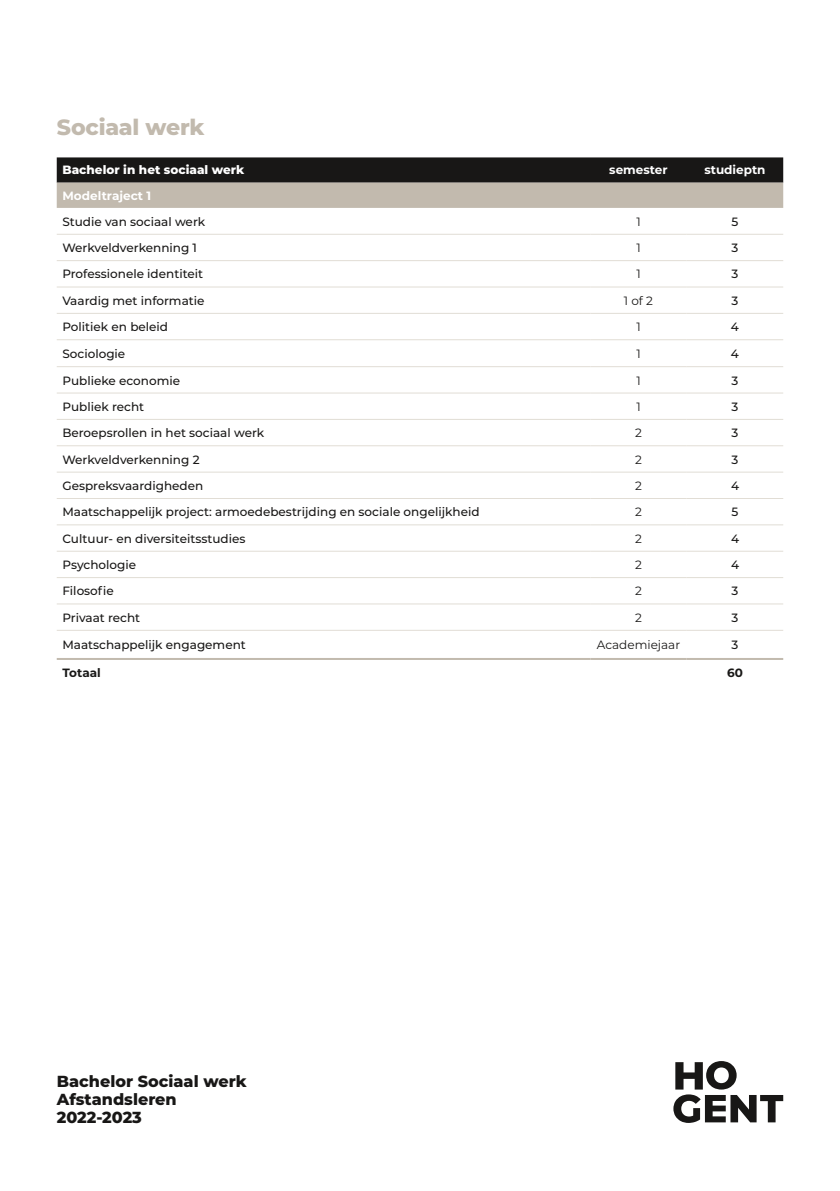
<style>
.page{position:relative;width:840px;height:1191px;background:#fff}
.page>*{position:absolute;margin:0;border:0;box-sizing:border-box;transform-origin:0 0}
.t1{font:800 22px "Montserrat";letter-spacing:-.01em;color:#c2baae}
.t2{font:800 16px/18px "Montserrat";color:#181716}
.t3{font:500 12px "Montserrat";color:#181716}
.t4{font:12px "Montserrat";color:#181716}
.t5{font:700 12px "Montserrat";color:#fff}
.t6{font:800 12px "Montserrat";color:#fff}
.t7{font:700 12px "Montserrat";color:#181716}
</style>
<div class="page">
<svg style="left:57px;top:157px;width:725px;height:51px;background:#6f6b64"></svg>
<hr style="left:57px;top:658px;width:533px;height:2px;background:#c2baae">
<hr style="left:590px;top:658px;width:96px;height:2px;background:#c2baae">
<hr style="left:686px;top:658px;width:96px;height:2px;background:#c2baae">
<hr style="left:57px;top:234px;width:533px;height:1px;background:#e1ddd5">
<hr style="left:590px;top:234px;width:96px;height:1px;background:#e1ddd5">
<hr style="left:686px;top:234px;width:96px;height:1px;background:#e1ddd5">
<hr style="left:57px;top:260px;width:533px;height:1px;background:#e1ddd5">
<hr style="left:590px;top:260px;width:96px;height:1px;background:#e1ddd5">
<hr style="left:686px;top:260px;width:96px;height:1px;background:#e1ddd5">
<hr style="left:57px;top:287px;width:533px;height:1px;background:#e1ddd5">
<hr style="left:590px;top:287px;width:96px;height:1px;background:#e1ddd5">
<hr style="left:686px;top:287px;width:96px;height:1px;background:#e1ddd5">
<hr style="left:57px;top:313px;width:533px;height:1px;background:#e1ddd5">
<hr style="left:590px;top:313px;width:96px;height:1px;background:#e1ddd5">
<hr style="left:686px;top:313px;width:96px;height:1px;background:#e1ddd5">
<hr style="left:57px;top:339px;width:533px;height:1px;background:#e1ddd5">
<hr style="left:590px;top:339px;width:96px;height:1px;background:#e1ddd5">
<hr style="left:686px;top:339px;width:96px;height:1px;background:#e1ddd5">
<hr style="left:57px;top:366px;width:533px;height:1px;background:#e1ddd5">
<hr style="left:590px;top:366px;width:96px;height:1px;background:#e1ddd5">
<hr style="left:686px;top:366px;width:96px;height:1px;background:#e1ddd5">
<hr style="left:57px;top:393px;width:533px;height:1px;background:#e1ddd5">
<hr style="left:590px;top:393px;width:96px;height:1px;background:#e1ddd5">
<hr style="left:686px;top:393px;width:96px;height:1px;background:#e1ddd5">
<hr style="left:57px;top:419px;width:533px;height:1px;background:#e1ddd5">
<hr style="left:590px;top:419px;width:96px;height:1px;background:#e1ddd5">
<hr style="left:686px;top:419px;width:96px;height:1px;background:#e1ddd5">
<hr style="left:57px;top:445px;width:533px;height:1px;background:#e1ddd5">
<hr style="left:590px;top:445px;width:96px;height:1px;background:#e1ddd5">
<hr style="left:686px;top:445px;width:96px;height:1px;background:#e1ddd5">
<hr style="left:57px;top:472px;width:533px;height:1px;background:#e1ddd5">
<hr style="left:590px;top:472px;width:96px;height:1px;background:#e1ddd5">
<hr style="left:686px;top:472px;width:96px;height:1px;background:#e1ddd5">
<hr style="left:57px;top:498px;width:533px;height:1px;background:#e1ddd5">
<hr style="left:590px;top:498px;width:96px;height:1px;background:#e1ddd5">
<hr style="left:686px;top:498px;width:96px;height:1px;background:#e1ddd5">
<hr style="left:57px;top:524px;width:533px;height:1px;background:#e1ddd5">
<hr style="left:590px;top:524px;width:96px;height:1px;background:#e1ddd5">
<hr style="left:686px;top:524px;width:96px;height:1px;background:#e1ddd5">
<hr style="left:57px;top:551px;width:533px;height:1px;background:#e1ddd5">
<hr style="left:590px;top:551px;width:96px;height:1px;background:#e1ddd5">
<hr style="left:686px;top:551px;width:96px;height:1px;background:#e1ddd5">
<hr style="left:57px;top:577px;width:533px;height:1px;background:#e1ddd5">
<hr style="left:590px;top:577px;width:96px;height:1px;background:#e1ddd5">
<hr style="left:686px;top:577px;width:96px;height:1px;background:#e1ddd5">
<hr style="left:57px;top:603px;width:533px;height:1px;background:#e1ddd5">
<hr style="left:590px;top:603px;width:96px;height:1px;background:#e1ddd5">
<hr style="left:686px;top:603px;width:96px;height:1px;background:#e1ddd5">
<hr style="left:57px;top:630px;width:533px;height:1px;background:#e1ddd5">
<hr style="left:590px;top:630px;width:96px;height:1px;background:#e1ddd5">
<hr style="left:686px;top:630px;width:96px;height:1px;background:#e1ddd5">
<svg style="left:673px;top:1061px;width:109px;height:62px"></svg>
<h1 class="t1" style="left:57px;top:111px;width:149px">Sociaal werk</h1>
<p class="t6" style="left:62px;top:161px;width:183px">Bachelor in het sociaal werk</p>
<p class="t5" style="left:609px;top:161px;width:60px">semester</p>
<p class="t5" style="left:704px;top:161px;width:63px">studieptn</p>
<p class="t5" style="left:62px;top:187px;width:90px">Modeltraject 1</p>
<p class="t3" style="left:62px;top:213px;width:144px">Studie van sociaal werk</p>
<p class="t4" style="left:636px;top:213px;width:6px">1</p>
<p class="t3" style="left:731px;top:213px;width:8px">5</p>
<p class="t3" style="left:62px;top:239px;width:136px">Werkveldverkenning 1</p>
<p class="t4" style="left:636px;top:240px;width:6px">1</p>
<p class="t3" style="left:731px;top:239px;width:8px">3</p>
<p class="t3" style="left:62px;top:266px;width:142px">Professionele identiteit</p>
<p class="t4" style="left:636px;top:266px;width:6px">1</p>
<p class="t3" style="left:731px;top:266px;width:8px">3</p>
<p class="t3" style="left:62px;top:292px;width:143px">Vaardig met informatie</p>
<p class="t4" style="left:623px;top:292px;width:31px">1 of 2</p>
<p class="t3" style="left:731px;top:292px;width:8px">3</p>
<p class="t3" style="left:62px;top:318px;width:107px">Politiek en beleid</p>
<p class="t4" style="left:636px;top:319px;width:6px">1</p>
<p class="t3" style="left:730px;top:318px;width:10px">4</p>
<p class="t3" style="left:62px;top:345px;width:64px">Sociologie</p>
<p class="t4" style="left:636px;top:345px;width:6px">1</p>
<p class="t3" style="left:730px;top:345px;width:10px">4</p>
<p class="t3" style="left:62px;top:372px;width:119px">Publieke economie</p>
<p class="t4" style="left:636px;top:372px;width:6px">1</p>
<p class="t3" style="left:731px;top:372px;width:8px">3</p>
<p class="t3" style="left:62px;top:398px;width:83px">Publiek recht</p>
<p class="t4" style="left:636px;top:398px;width:6px">1</p>
<p class="t3" style="left:731px;top:398px;width:8px">3</p>
<p class="t3" style="left:62px;top:424px;width:203px">Beroepsrollen in het sociaal werk</p>
<p class="t4" style="left:634px;top:425px;width:8px">2</p>
<p class="t3" style="left:731px;top:424px;width:8px">3</p>
<p class="t3" style="left:62px;top:451px;width:138px">Werkveldverkenning 2</p>
<p class="t4" style="left:634px;top:451px;width:8px">2</p>
<p class="t3" style="left:731px;top:451px;width:8px">3</p>
<p class="t3" style="left:62px;top:477px;width:142px">Gespreksvaardigheden</p>
<p class="t4" style="left:634px;top:477px;width:8px">2</p>
<p class="t3" style="left:730px;top:477px;width:10px">4</p>
<p class="t3" style="left:62px;top:503px;width:418px">Maatschappelijk project: armoedebestrijding en sociale ongelijkheid</p>
<p class="t4" style="left:634px;top:504px;width:8px">2</p>
<p class="t3" style="left:731px;top:503px;width:8px">5</p>
<p class="t3" style="left:62px;top:530px;width:184px">Cultuur- en diversiteitsstudies</p>
<p class="t4" style="left:634px;top:530px;width:8px">2</p>
<p class="t3" style="left:730px;top:530px;width:10px">4</p>
<p class="t3" style="left:62px;top:556px;width:75px">Psychologie</p>
<p class="t4" style="left:634px;top:556px;width:8px">2</p>
<p class="t3" style="left:730px;top:556px;width:10px">4</p>
<p class="t3" style="left:62px;top:583px;width:53px">Filosofie</p>
<p class="t4" style="left:634px;top:583px;width:8px">2</p>
<p class="t3" style="left:731px;top:583px;width:8px">3</p>
<p class="t3" style="left:62px;top:609px;width:79px">Privaat recht</p>
<p class="t4" style="left:634px;top:609px;width:8px">2</p>
<p class="t3" style="left:731px;top:609px;width:8px">3</p>
<p class="t3" style="left:62px;top:636px;width:185px">Maatschappelijk engagement</p>
<p class="t4" style="left:596px;top:637px;width:85px">Academiejaar</p>
<p class="t3" style="left:731px;top:636px;width:8px">3</p>
<p class="t7" style="left:62px;top:664px;width:40px">Totaal</p>
<p class="t7" style="left:726px;top:664px;width:17px">60</p>
<h2 class="t2" style="left:57px;top:1071px;width:191px">Bachelor Sociaal werk<br>Afstandsleren<br>2022-2023</h2>
</div>
